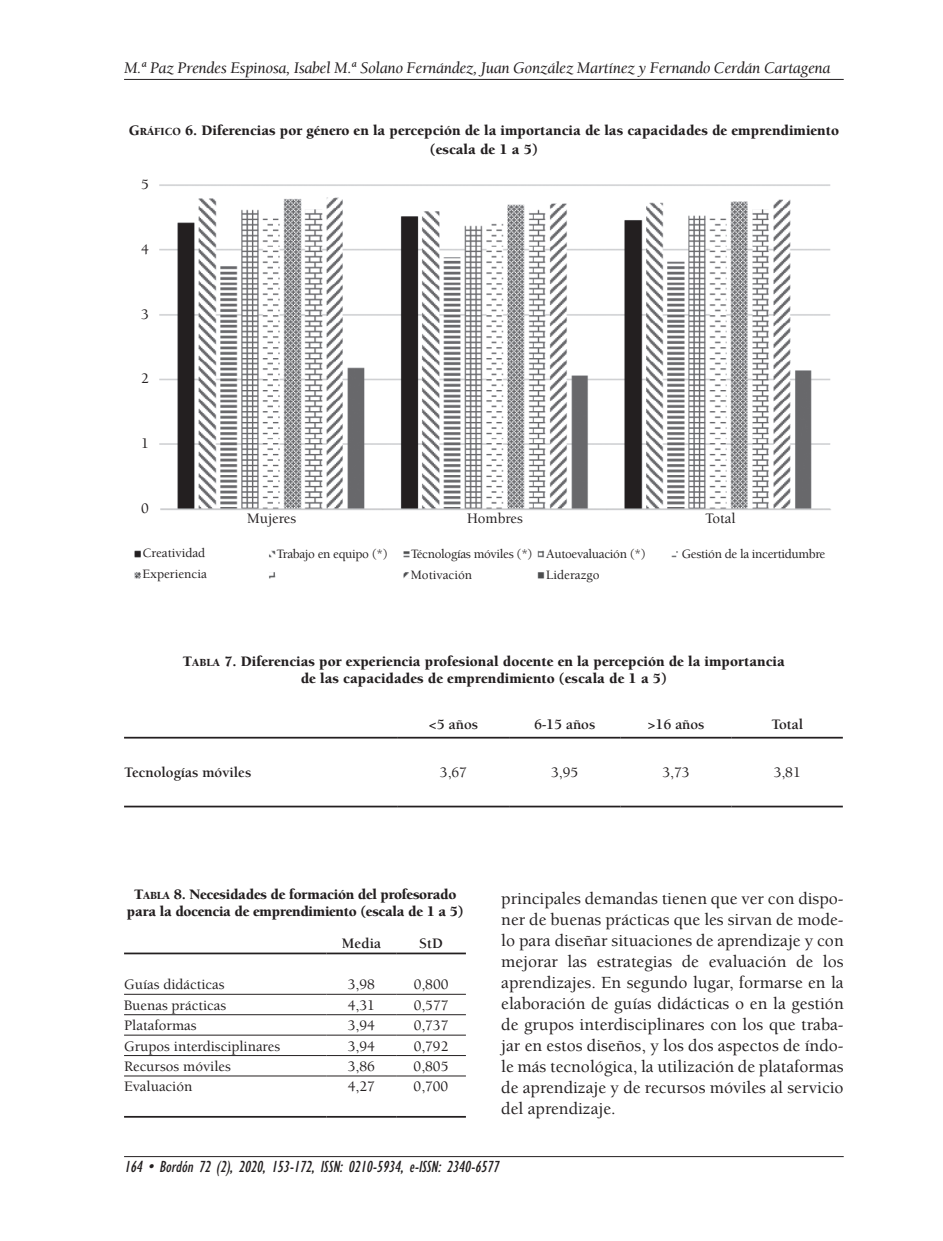
<style>
.page{position:relative;width:943px;height:1241px;background:#fff}
.page>*{position:absolute;margin:0;border:0;box-sizing:border-box;transform-origin:0 0}
.t1{font:500 17.5px/21px "Berkeley Std";color:#231f20;text-align:justify}
.t2{font:italic 16.62px "Berkeley Std";letter-spacing:-.02em;color:#231f20}
.t3{font:italic condensed 16.62px "Gill Sans Std";color:#231f20}
.t4{font:900 14.88px/19.2px "Berkeley Std";color:#231f20;text-align:center}
.t5{font:500 14.88px "Berkeley Std";color:#231f20}
.t6{font:900 14.88px/16.6px "Berkeley Std";letter-spacing:-.02em;color:#231f20;text-align:center}
.t7{font:700 14.88px "Berkeley Std";color:#231f20}
.t8{font:500 13.12px "Berkeley Std";letter-spacing:-.025em;color:#231f20}
.t9{font:500 13.12px "Berkeley Std";color:#231f20}
.s1{font-style:inherit}
.s2{font-size:11.2px}
</style>
<div class="page">
<hr style="left:124px;top:79px;width:719px;height:1px;background:#231f20">
<hr style="left:124px;top:1155px;width:719px;height:1px;background:#231f20">
<img style="left:159px;top:184px;width:672px;height:326px">
<img style="left:134px;top:550px;width:544px;height:29px">
<hr style="left:124px;top:736px;width:274px;height:2px;background:#231f20">
<hr style="left:398px;top:736px;width:111px;height:2px;background:#231f20">
<hr style="left:509px;top:736px;width:111px;height:2px;background:#231f20">
<hr style="left:620px;top:736px;width:111px;height:2px;background:#231f20">
<hr style="left:731px;top:736px;width:111px;height:2px;background:#231f20">
<hr style="left:124px;top:805px;width:274px;height:2px;background:#231f20">
<hr style="left:398px;top:805px;width:111px;height:2px;background:#231f20">
<hr style="left:509px;top:805px;width:111px;height:2px;background:#231f20">
<hr style="left:620px;top:805px;width:111px;height:2px;background:#231f20">
<hr style="left:731px;top:805px;width:111px;height:2px;background:#231f20">
<hr style="left:124px;top:993px;width:202px;height:1px;background:#231f20">
<hr style="left:326px;top:993px;width:70px;height:1px;background:#231f20">
<hr style="left:396px;top:993px;width:70px;height:1px;background:#231f20">
<hr style="left:124px;top:1014px;width:202px;height:1px;background:#231f20">
<hr style="left:326px;top:1014px;width:70px;height:1px;background:#231f20">
<hr style="left:396px;top:1014px;width:70px;height:1px;background:#231f20">
<hr style="left:124px;top:1034px;width:202px;height:1px;background:#231f20">
<hr style="left:326px;top:1034px;width:70px;height:1px;background:#231f20">
<hr style="left:396px;top:1034px;width:70px;height:1px;background:#231f20">
<hr style="left:124px;top:1055px;width:202px;height:1px;background:#231f20">
<hr style="left:326px;top:1055px;width:70px;height:1px;background:#231f20">
<hr style="left:396px;top:1055px;width:70px;height:1px;background:#231f20">
<hr style="left:124px;top:1075px;width:202px;height:1px;background:#231f20">
<hr style="left:326px;top:1075px;width:70px;height:1px;background:#231f20">
<hr style="left:396px;top:1075px;width:70px;height:1px;background:#231f20">
<hr style="left:124px;top:952px;width:202px;height:2px;background:#231f20">
<hr style="left:326px;top:952px;width:70px;height:2px;background:#231f20">
<hr style="left:396px;top:952px;width:70px;height:2px;background:#231f20">
<hr style="left:124px;top:1115px;width:202px;height:2px;background:#231f20">
<hr style="left:326px;top:1115px;width:70px;height:2px;background:#231f20">
<hr style="left:396px;top:1115px;width:70px;height:2px;background:#231f20">
<p class="t2" style="left:124px;top:59px;width:707px">M.ª Paz Prendes Espinosa, Isabel M.ª Solano Fernández, Juan González Martínez y Fernando Cerdán Cartagena</p>
<p class="t4" style="left:129px;top:120px;width:711px"><span class="s1">G</span><span class="s2">RÁFICO</span> 6. Diferencias por género en la percepción de la importancia de las capacidades de emprendimiento (escala de 1 a 5)</p>
<p class="t5" style="left:141px;top:177px;width:9px">5</p>
<p class="t5" style="left:141px;top:241px;width:9px">4</p>
<p class="t5" style="left:141px;top:306px;width:9px">3</p>
<p class="t5" style="left:141px;top:370px;width:9px">2</p>
<p class="t5" style="left:141px;top:435px;width:9px">1</p>
<p class="t5" style="left:141px;top:500px;width:9px">0</p>
<p class="t5" style="left:247px;top:510px;width:51px">Mujeres</p>
<p class="t5" style="left:467px;top:510px;width:57px">Hombres</p>
<p class="t5" style="left:705px;top:510px;width:32px">Total</p>
<p class="t9" style="left:142px;top:545px;width:64px">Creatividad</p>
<p class="t8" style="left:276px;top:546px;width:113px">Trabajo en equipo (*)</p>
<p class="t8" style="left:411px;top:546px;width:237px">Técnologías móviles (*) Autoevaluación (*)</p>
<p class="t8" style="left:681px;top:546px;width:145px">Gestión de la incertidumbre</p>
<p class="t9" style="left:142px;top:566px;width:66px">Experiencia</p>
<p class="t9" style="left:411px;top:567px;width:63px">Motivación</p>
<p class="t9" style="left:546px;top:567px;width:55px">Liderazgo</p>
<p class="t4" style="left:183px;top:653px;width:603px;line-height:16.6px"><span class="s1">T</span><span class="s2">ABLA</span> 7. Diferencias por experiencia profesional docente en la percepción de la importancia de las capacidades de emprendimiento (escala de 1 a 5)</p>
<p class="t7" style="left:429px;top:716px;width:51px">&lt;5 años</p>
<p class="t7" style="left:534px;top:716px;width:63px">6-15 años</p>
<p class="t7" style="left:647px;top:716px;width:59px">&gt;16 años</p>
<p class="t7" style="left:771px;top:716px;width:33px">Total</p>
<p class="t7" style="left:124px;top:764px;width:129px">Tecnologías móviles</p>
<p class="t5" style="left:440px;top:764px;width:29px">3,67</p>
<p class="t5" style="left:551px;top:764px;width:29px">3,95</p>
<p class="t5" style="left:662px;top:764px;width:29px">3,73</p>
<p class="t5" style="left:773px;top:764px;width:29px">3,81</p>
<p class="t6" style="left:127px;top:886px;width:338px"><span class="s1">T</span><span class="s2">ABLA</span> 8. Necesidades de formación del profesorado para la docencia de emprendimiento (escala de 1 a 5)</p>
<p class="t7" style="left:342px;top:935px;width:41px">Media</p>
<p class="t7" style="left:419px;top:935px;width:25px">StD</p>
<p class="t5" style="left:124px;top:976px;width:102px">Guías didácticas</p>
<p class="t5" style="left:348px;top:976px;width:29px">3,98</p>
<p class="t5" style="left:414px;top:976px;width:36px">0,800</p>
<p class="t5" style="left:124px;top:997px;width:104px">Buenas prácticas</p>
<p class="t5" style="left:348px;top:997px;width:29px">4,31</p>
<p class="t5" style="left:413px;top:997px;width:36px">0,577</p>
<p class="t5" style="left:124px;top:1017px;width:74px">Plataformas</p>
<p class="t5" style="left:348px;top:1017px;width:29px">3,94</p>
<p class="t5" style="left:413px;top:1017px;width:36px">0,737</p>
<p class="t5" style="left:124px;top:1037px;width:158px">Grupos interdisciplinares</p>
<p class="t5" style="left:348px;top:1037px;width:29px">3,94</p>
<p class="t5" style="left:413px;top:1037px;width:36px">0,792</p>
<p class="t5" style="left:124px;top:1058px;width:108px">Recursos móviles</p>
<p class="t5" style="left:348px;top:1058px;width:29px">3,86</p>
<p class="t5" style="left:413px;top:1058px;width:36px">0,805</p>
<p class="t5" style="left:124px;top:1078px;width:70px">Evaluación</p>
<p class="t5" style="left:348px;top:1078px;width:29px">4,27</p>
<p class="t5" style="left:413px;top:1078px;width:36px">0,700</p>
<p class="t1" style="left:501px;top:887px;width:344px">principales demandas tienen que ver con dispo&shy;ner de buenas prácticas que les sirvan de mode&shy;lo para diseñar situaciones de aprendizaje y con mejorar las estrategias de evaluación de los aprendizajes. En segundo lugar, formarse en la elaboración de guías didácticas o en la gestión de grupos interdisciplinares con los que traba&shy;jar en estos diseños, y los dos aspectos de índo&shy;le más tecnológica, la utilización de plataformas de aprendizaje y de recursos móviles al servicio del aprendizaje.</p>
<p class="t3" style="left:124px;top:1156px;width:379px">164 • Bordón 72 (2), 2020, 153-172, ISSN: 0210-5934, e-ISSN: 2340-6577</p>
</div>
